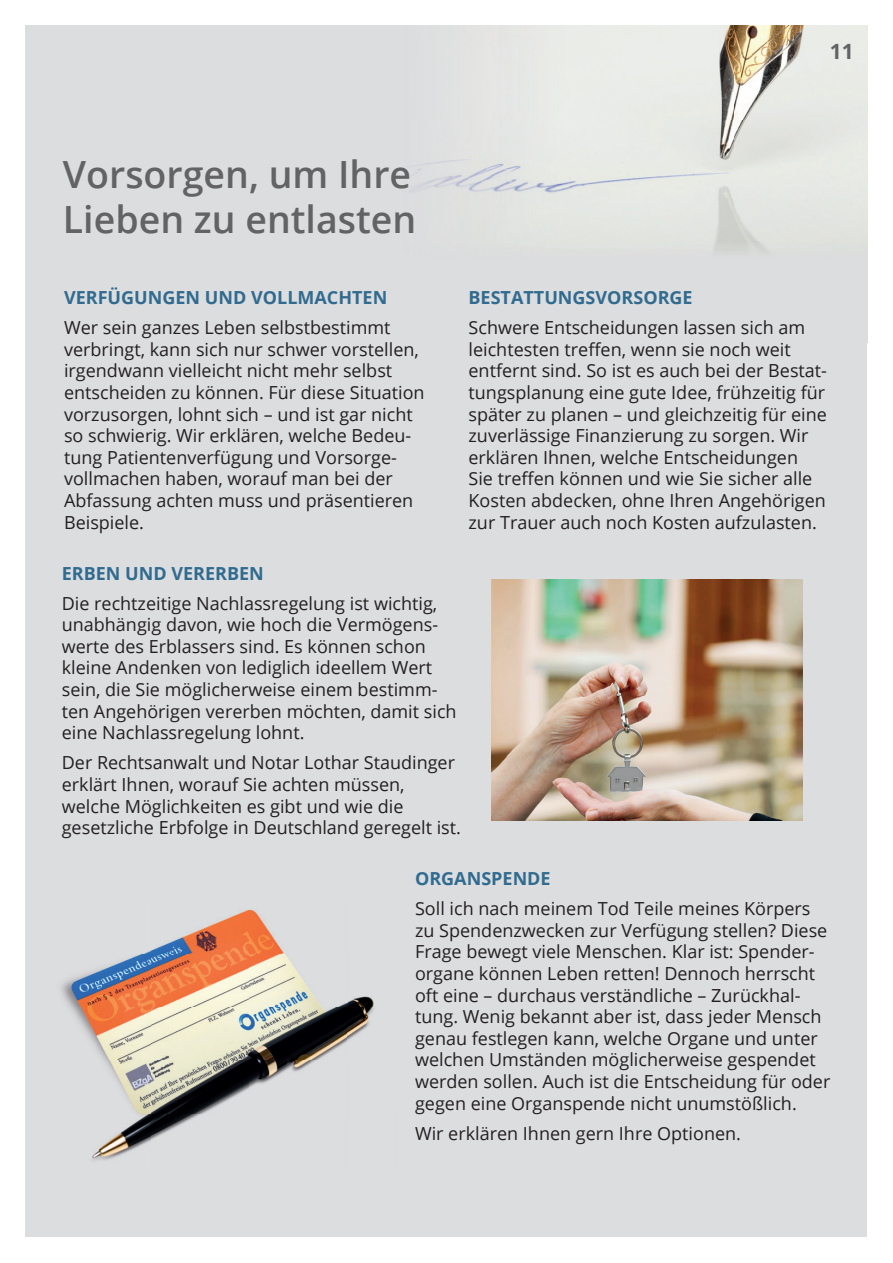
<style>
.page{position:relative;width:893px;height:1263px;background:#fff}
.page>*{position:absolute;margin:0;border:0;box-sizing:border-box;transform-origin:0 0}
.t1{font:600 37.5px/45px "Open Sans";color:#636366}
.t2{font:700 21px "Open Sans";color:#636366}
.t3{font:18px/21.6px "Open Sans";color:#231f20}
.t4{font:700 18px "Open Sans";color:#316b8f}
</style>
<div class="page">
<div style="left:26px;top:26px;width:841px;height:1211px;background:#dcdddf"></div>
<img style="left:492px;top:579px;width:310px;height:242px">
<img style="left:418px;top:26px;width:449px;height:190px">
<img style="left:556px;top:216px;width:201px;height:25px">
<img style="left:61px;top:909px;width:313px;height:252px">
<p class="t2" style="left:830px;top:36px;width:25px">11</p>
<h1 class="t1" style="left:63px;top:151px;width:355px">Vorsorgen, um Ihre<br>Lieben zu entlasten</h1>
<p class="t4" style="left:64px;top:285px;width:325px">VERFÜGUNGEN UND VOLLMACHTEN</p>
<p class="t3" style="left:64px;top:316px;width:362px">Wer sein ganzes Leben selbstbestimmt verbringt, kann sich nur schwer vorstellen, irgendwann vielleicht nicht mehr selbst entscheiden zu können. Für diese Situation vorzusorgen, lohnt sich – und ist gar nicht so schwierig. Wir erklären, welche Bedeu&shy;tung Patientenverfügung und Vorsorge&shy;vollmachen haben, worauf man bei der Abfassung achten muss und präsentieren Beispiele.</p>
<p class="t4" style="left:469px;top:285px;width:226px">BESTATTUNGSVORSORGE</p>
<p class="t3" style="left:469px;top:316px;width:360px">Schwere Entscheidungen lassen sich am leichtesten treffen, wenn sie noch weit entfernt sind. So ist es auch bei der Bestat&shy;tungsplanung eine gute Idee, frühzeitig für später zu planen – und gleichzeitig für eine zuverlässige Finanzierung zu sorgen. Wir erklären Ihnen, welche Entscheidungen<br>Sie treffen können und wie Sie sicher alle Kosten abdecken, ohne Ihren Angehörigen zur Trauer auch noch Kosten aufzulasten.</p>
<p class="t4" style="left:62px;top:560px;width:204px">ERBEN UND VERERBEN</p>
<p class="t3" style="left:62px;top:592px;width:396px">Die rechtzeitige Nachlassregelung ist wichtig, unabhängig davon, wie hoch die Vermögens&shy;werte des Erblassers sind. Es können schon kleine Andenken von lediglich ideellem Wert sein, die Sie möglicherweise einem bestimm&shy;ten Angehörigen vererben möchten, damit sich eine Nachlassregelung lohnt.</p>
<p class="t3" style="left:62px;top:751px;width:401px">Der Rechtsanwalt und Notar Lothar Staudinger erklärt Ihnen, worauf Sie achten müssen, welche Möglichkeiten es gibt und wie die gesetzliche Erbfolge in Deutschland geregelt ist.</p>
<p class="t4" style="left:415px;top:866px;width:137px">ORGANSPENDE</p>
<p class="t3" style="left:415px;top:897px;width:417px">Soll ich nach meinem Tod Teile meines Körpers zu Spendenzwecken zur Verfügung stellen? Diese Frage bewegt viele Menschen. Klar ist: Spender&shy;organe können Leben retten! Dennoch herrscht oft eine – durchaus verständliche – Zurückhal&shy;tung. Wenig bekannt aber ist, dass jeder Mensch genau festlegen kann, welche Organe und unter welchen Umständen möglicherweise gespendet werden sollen. Auch ist die Entscheidung für oder gegen eine Organspende nicht unumstößlich.</p>
<p class="t3" style="left:415px;top:1122px;width:327px">Wir erklären Ihnen gern Ihre Optionen.</p>
</div>
